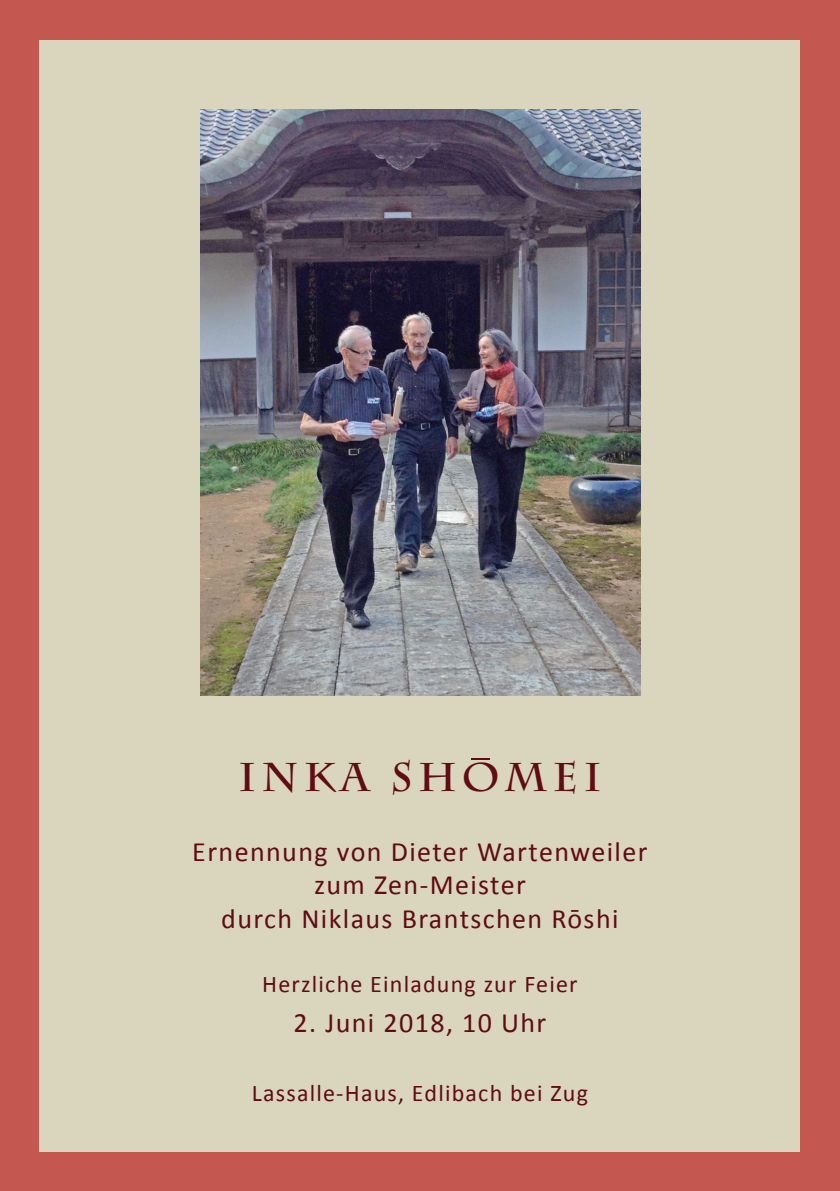
<style>
.page{position:relative;width:840px;height:1191px;background:#fff}
.page>*{position:absolute;margin:0;border:0;box-sizing:border-box;transform-origin:0 0}
.t1{font:700 40px "Charlemagne Std";letter-spacing:.14em;color:#5f0c13}
.t2{font:28px/33.6px "Calibri";letter-spacing:.05em;color:#5f0c13;text-align:center}
.t3{font:24px "Calibri";letter-spacing:.05em;color:#5f0c13}
</style>
<div class="page">
<div style="left:0;top:0;width:839px;height:1191px;background:#c45750"></div>
<div style="left:40px;top:40px;width:759px;height:1111px;background:#dad5bd"></div>
<img style="left:200px;top:109px;width:440px;height:586px">
<svg style="left:471px;top:758px;width:18px;height:2px"></svg>
<h1 class="t1" style="left:238px;top:754px;width:364px">INKA SHOMEI</h1>
<p class="t2" style="left:192px;top:834px;width:456px">Ernennung von Dieter Wartenweiler zum Zen-Meister<br>durch Niklaus Brantschen Rōshi</p>
<p class="t3" style="left:262px;top:968px;width:316px">Herzliche Einladung zur Feier</p>
<p class="t2" style="left:293px;top:1005px;width:254px">2. Juni 2018, 10 Uhr</p>
<p class="t3" style="left:252px;top:1078px;width:337px">Lassalle-Haus, Edlibach bei Zug</p>
</div>
